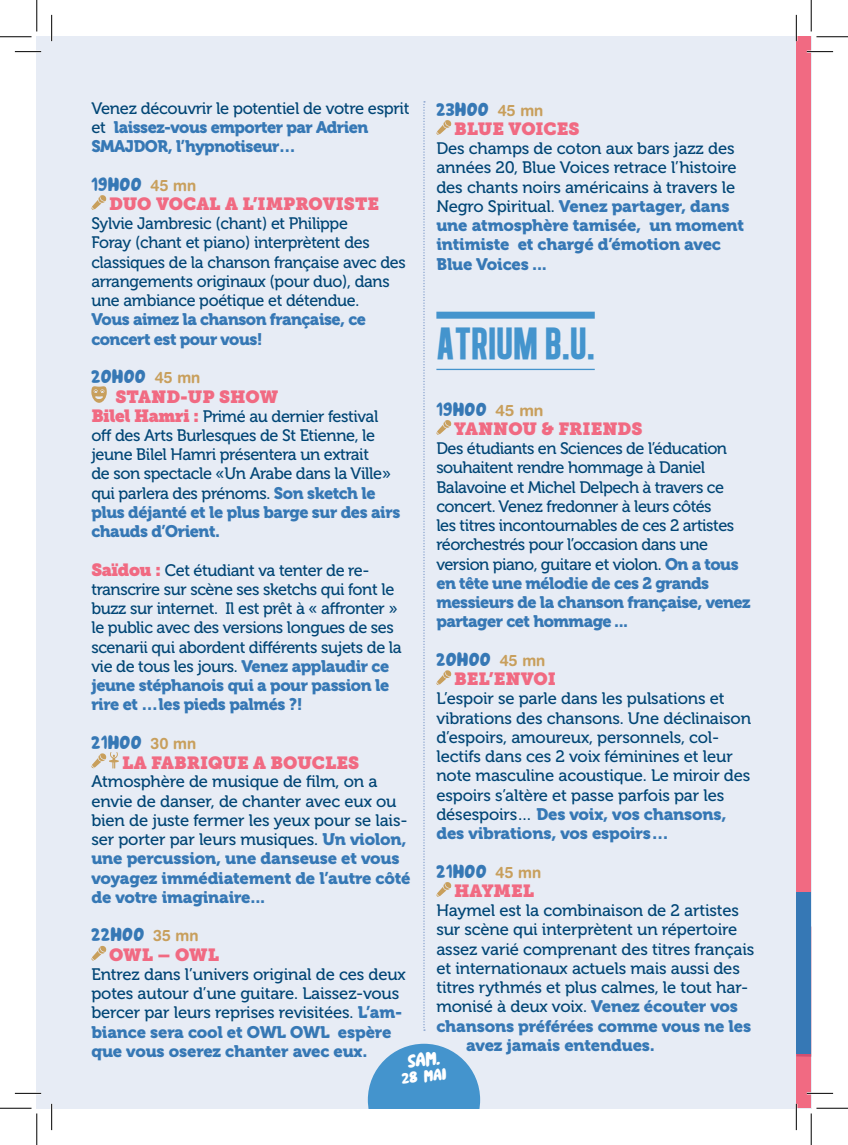
<style>
.page{position:relative;width:848px;height:1145px;background:#fff}
.page>*{position:absolute;margin:0;border:0;box-sizing:border-box;transform-origin:0 0}
.t1{font:700 45.5px "Algre Sans NC";letter-spacing:.01em;color:#4494cd}
.horaire{font:19.25px "Shark Soft Bites";letter-spacing:.05em;color:#3678b5;scale:.95 1}
.t2{font:18.9px "Shark Soft Bites";color:#fff}
.groupe{font:17.5px "Museo Slab";color:#f16a82}
.Style_de_paragraphe{font:16.62px/19.2px "Museo 500";letter-spacing:-.015em;color:#014676}
.groupe-2{font:16.62px/19.2px "Museo 500";letter-spacing:-.025em;color:#014676}
.Style_de_paragraphe-2{font:16.62px/19.2px "Museo 900";letter-spacing:-.03em;color:#3678b5}
.Style_de_paragraphe-3{font:16.62px "Museo 900";letter-spacing:-.01em;color:#3678b5}
.t3{font:15.92px "Shark Soft Bites";color:#fff}
.s1{font-family:"Helvetica Rounded LT Std";font-weight:700;font-size:15.75px;color:#c89f5c}
.s2{font-family:"Museo 900";color:#3678b5}
.s3{font-family:"Museo 500";color:#014676}
.s4{font-family:"Museo Slab";font-size:17.5px;color:#f16a82}
</style>
<div class="page">
<div style="left:37px;top:37px;width:774px;height:1071px;background:#e7ecf5"></div>
<hr style="left:436px;top:369px;width:158px;height:1px;background:#4494cd">
<svg style="left:436px;top:120px;width:15px;height:15px"></svg>
<div style="left:436px;top:312px;width:158px;height:7px;background:#4494cd"></div>
<svg style="left:436px;top:420px;width:15px;height:15px"></svg>
<svg style="left:436px;top:670px;width:15px;height:15px"></svg>
<svg style="left:436px;top:882px;width:15px;height:15px"></svg>
<svg style="left:91px;top:195px;width:15px;height:15px"></svg>
<svg style="left:91px;top:386px;width:16px;height:17px"></svg>
<svg style="left:91px;top:752px;width:28px;height:17px"></svg>
<svg style="left:91px;top:946px;width:15px;height:15px"></svg>
<svg style="left:423px;top:101px;width:2px;height:930px"></svg>
<svg style="left:368px;top:1044px;width:112px;height:64px"></svg>
<div style="left:796px;top:37px;width:15px;height:1071px;background:#f16a82"></div>
<div style="left:796px;top:926px;width:15px;height:131px;background:#d14f70"></div>
<div style="left:796px;top:892px;width:15px;height:162px;background:#3678b5"></div>
<hr style="left:15px;top:51px;width:26px;height:2px;background:#fff">
<hr style="left:806px;top:51px;width:26px;height:2px;background:#fff">
<hr style="left:15px;top:1092px;width:26px;height:2px;background:#fff">
<hr style="left:806px;top:1092px;width:26px;height:2px;background:#fff">
<hr style="left:51px;top:15px;width:2px;height:26px;background:#fff">
<hr style="left:51px;top:1104px;width:2px;height:26px;background:#fff">
<hr style="left:795px;top:15px;width:2px;height:26px;background:#fff">
<hr style="left:795px;top:1104px;width:2px;height:26px;background:#fff">
<svg style="left:15px;top:51px;width:26px;height:1px"></svg>
<svg style="left:806px;top:51px;width:26px;height:1px"></svg>
<svg style="left:15px;top:1093px;width:26px;height:1px"></svg>
<svg style="left:806px;top:1093px;width:26px;height:1px"></svg>
<svg style="left:51px;top:15px;width:1px;height:26px"></svg>
<svg style="left:51px;top:1104px;width:1px;height:26px"></svg>
<svg style="left:795px;top:15px;width:1px;height:26px"></svg>
<svg style="left:795px;top:1104px;width:1px;height:26px"></svg>
<hr style="left:0;top:36px;width:32px;height:1px;background:#000">
<hr style="left:816px;top:36px;width:31px;height:1px;background:#000">
<hr style="left:0;top:1108px;width:32px;height:1px;background:#000">
<hr style="left:816px;top:1108px;width:31px;height:1px;background:#000">
<hr style="left:36px;top:0;width:1px;height:31px;background:#000">
<hr style="left:36px;top:1113px;width:1px;height:32px;background:#000">
<hr style="left:810px;top:0;width:1px;height:31px;background:#000">
<hr style="left:810px;top:1113px;width:1px;height:32px;background:#000">
<p class="horaire" style="left:436px;top:98px;width:114px">23H00 <span class="s1">45 mn</span></p>
<p class="groupe" style="left:454px;top:119px;width:127px">BLUE VOICES</p>
<p class="Style_de_paragraphe" style="left:436px;top:139px;width:309px">Des champs de coton aux bars jazz des années 20, Blue Voices retrace l’histoire des chants noirs américains à travers le Negro Spiritual. <span class="s2">Venez partager, dans une atmosphère tamisée, un moment intimiste et chargé d’émotion avec Blue Voices ...</span></p>
<p class="Style_de_paragraphe-2" style="left:91px;top:98px;width:319px"><span class="s3">Venez découvrir le potentiel de votre esprit et</span> laissez-vous emporter par Adrien<br>SMAJDOR, l’hypnotiseur…</p>
<p class="horaire" style="left:91px;top:174px;width:112px">19H00 <span class="s1">45 mn</span></p>
<p class="groupe" style="left:109px;top:194px;width:271px">DUO VOCAL A L’IMPROVISTE</p>
<p class="Style_de_paragraphe" style="left:91px;top:214px;width:316px">Sylvie Jambresic (chant) et Philippe<br>Foray (chant et piano) interprètent des classiques de la chanson française avec des arrangements originaux (pour duo), dans une ambiance poétique et détendue.</p>
<p class="Style_de_paragraphe-2" style="left:91px;top:310px;width:276px">Vous aimez la chanson française, ce concert est pour vous!</p>
<p class="horaire" style="left:91px;top:366px;width:116px">20H00 <span class="s1">45 mn</span></p>
<p class="groupe" style="left:115px;top:386px;width:164px">STAND-UP SHOW</p>
<p class="Style_de_paragraphe" style="left:91px;top:407px;width:310px"><span class="s4">Bilel Hamri :</span> Primé au dernier festival off des Arts Burlesques de St Etienne, le jeune Bilel Hamri présentera un extrait<br>de son spectacle «Un Arabe dans la Ville» qui parlera des prénoms. <span class="s2">Son sketch le plus déjanté et le plus barge sur des airs chauds d’Orient.</span></p>
<p class="groupe-2" style="left:91px;top:561px;width:312px"><span class="s4">Saïdou :</span> Cet étudiant va tenter de re&shy;transcrire sur scène ses sketchs qui font le buzz sur internet. Il est prêt à « affronter » le public avec des versions longues de ses scenarii qui abordent différents sujets de la vie de tous les jours. <span class="s2">Venez applaudir ce jeune stéphanois qui a pour passion le rire et …les pieds palmés ?!</span></p>
<p class="horaire" style="left:91px;top:732px;width:112px">21H00 <span class="s1">30 mn</span></p>
<p class="groupe" style="left:122px;top:752px;width:238px">LA FABRIQUE A BOUCLES</p>
<p class="Style_de_paragraphe" style="left:91px;top:772px;width:320px">Atmosphère de musique de film, on a envie de danser, de chanter avec eux ou bien de juste fermer les yeux pour se lais&shy;ser porter par leurs musiques. <span class="s2">Un violon, une percussion, une danseuse et vous voyagez immédiatement de l’autre côté de votre imaginaire...</span></p>
<p class="horaire" style="left:91px;top:924px;width:114px">22H00 <span class="s1">35 mn</span></p>
<p class="groupe" style="left:109px;top:945px;width:111px">OWL – OWL</p>
<p class="Style_de_paragraphe" style="left:91px;top:965px;width:316px">Entrez dans l’univers original de ces deux potes autour d’une guitare. Laissez-vous bercer par leurs reprises revisitées. <span class="s2">L’am&shy;biance sera cool et OWL OWL espère que vous oserez chanter avec eux.</span></p>
<p class="t1" style="left:436px;top:318px;width:160px">ATRIUM B.U.</p>
<p class="horaire" style="left:436px;top:398px;width:114px">19H00 <span class="s1">45 mn</span></p>
<p class="groupe" style="left:454px;top:419px;width:190px">YANNOU &amp; FRIENDS</p>
<p class="Style_de_paragraphe" style="left:436px;top:439px;width:316px">Des étudiants en Sciences de l’éducation souhaitent rendre hommage à Daniel Balavoine et Michel Delpech à travers ce concert. Venez fredonner à leurs côtés<br>les titres incontournables de ces 2 artistes réorchestrés pour l’occasion dans une version piano, guitare et violon. <span class="s2">On a tous en tête une mélodie de ces 2 grands messieurs de la chanson française, venez partager cet hommage ...</span></p>
<p class="horaire" style="left:436px;top:649px;width:116px">20H00 <span class="s1">45 mn</span></p>
<p class="groupe" style="left:454px;top:669px;width:103px">BEL’ENVOI</p>
<p class="Style_de_paragraphe" style="left:436px;top:689px;width:316px">L’espoir se parle dans les pulsations et vibrations des chansons. Une déclinaison d’espoirs, amoureux, personnels, col&shy;lectifs dans ces 2 voix féminines et leur note masculine acoustique. Le miroir des espoirs s’altère et passe parfois par les désespoirs… <span class="s2">Des voix, vos chansons, des vibrations, vos espoirs…</span></p>
<p class="horaire" style="left:436px;top:860px;width:112px">21H00 <span class="s1">45 mn</span></p>
<p class="groupe" style="left:454px;top:881px;width:82px">HAYMEL</p>
<p class="Style_de_paragraphe" style="left:436px;top:901px;width:304px">Haymel est la combinaison de 2 artistes</p>
<p class="Style_de_paragraphe" style="left:436px;top:920px;width:302px">sur scène qui interprètent un répertoire</p>
<p class="Style_de_paragraphe" style="left:436px;top:940px;width:319px">assez varié comprenant des titres français</p>
<p class="Style_de_paragraphe" style="left:436px;top:959px;width:305px">et internationaux actuels mais aussi des</p>
<p class="Style_de_paragraphe" style="left:436px;top:978px;width:313px">titres rythmés et plus calmes, le tout har-</p>
<p class="Style_de_paragraphe" style="left:436px;top:997px;width:303px">monisé à deux voix. <span class="s2">Venez écouter vos</span></p>
<p class="Style_de_paragraphe-3" style="left:436px;top:1016px;width:316px">chansons préférées comme vous ne les</p>
<p class="Style_de_paragraphe-3" style="left:466px;top:1036px;width:190px">avez jamais entendues.</p>
<p class="t2" style="left:406px;top:1051px;width:34px;rotate:-6deg">SAM.</p>
<p class="t3" style="left:400px;top:1070px;width:46px;rotate:-6deg">28 MAI</p>
</div>
